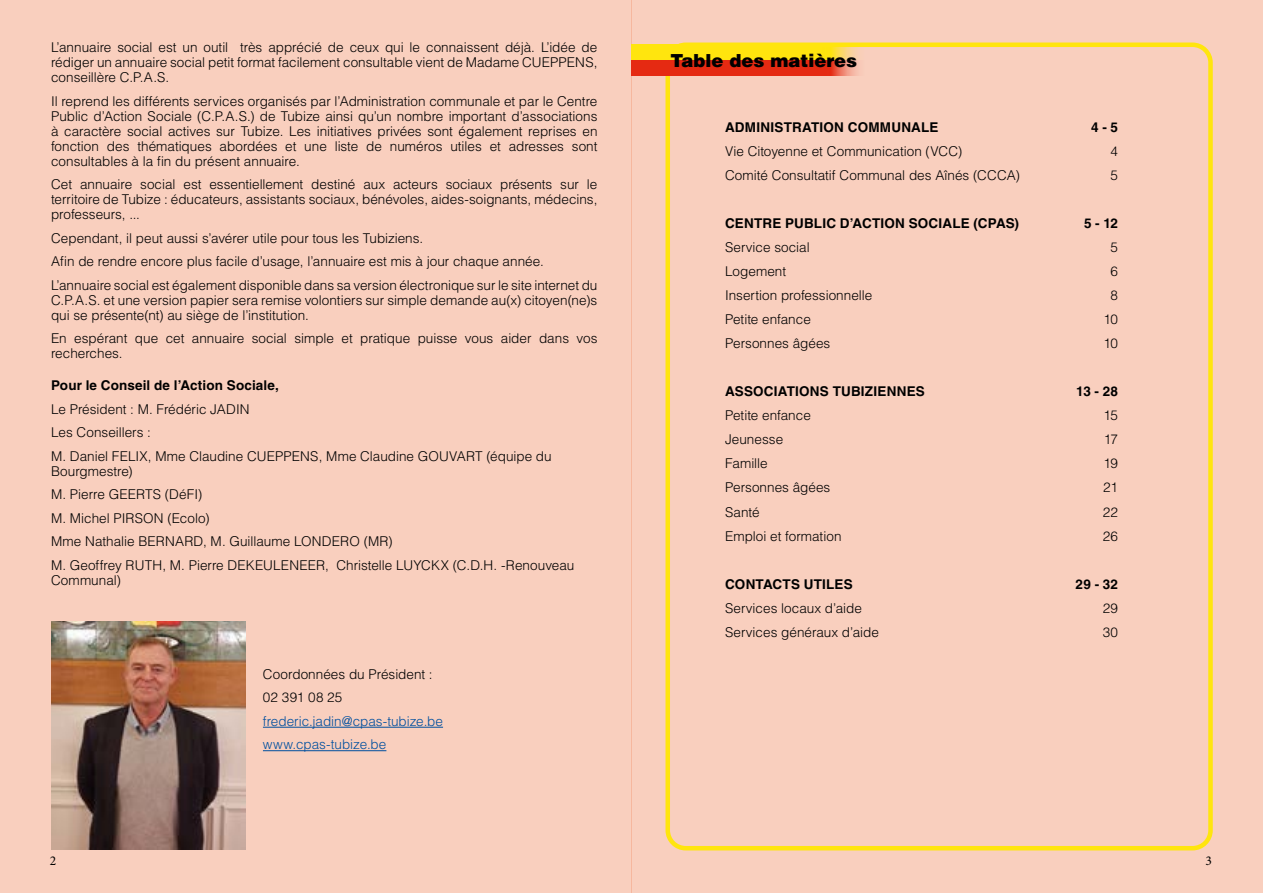
<style>
.page{position:relative;width:1263px;height:893px;background:#fff}
.page>*{position:absolute;margin:0;border:0;box-sizing:border-box;transform-origin:0 0}
.t1{font:900 18px "Helvetica LT Std";color:#000}
.t2{font:300 13.5px/15px "Helvetica LT Std";color:#000}
.t3{font:700 13.5px "Helvetica LT Std";letter-spacing:.015em;color:#000}
.t4{font:300 13.5px/23.5px "Helvetica LT Std";color:#004f9f}
.t5{font:13.5px "Minion Pro";color:#000}
</style>
<div class="page">
<div style="left:631px;top:0;width:632px;height:893px;background:#f9cfbe"></div>
<div style="left:0;top:0;width:631px;height:893px;background:#f9cfbe"></div>
<hr style="left:263px;top:727px;width:180px;height:1px;background:#004f9f">
<hr style="left:263px;top:750px;width:123px;height:1px;background:#004f9f">
<div style="left:665px;top:43px;width:548px;height:807px;border:4px solid #ffe50e;border-radius:18px"></div>
<svg style="left:631px;top:44px;width:234px;height:31px;background:#f3911e"></svg>
<img style="left:51px;top:621px;width:195px;height:228px">
<p class="t2" style="left:51px;top:40px;width:548px;text-align:justify">L’annuaire social est un outil très apprécié de ceux qui le connaissent déjà. L’idée de rédiger un annuaire social petit format facilement consultable vient de Madame CUEPPENS, conseillère C.P.A.S.</p>
<p class="t2" style="left:51px;top:93px;width:548px;text-align:justify">Il reprend les différents services organisés par l’Administration communale et par le Centre Public d’Action Sociale (C.P.A.S.) de Tubize ainsi qu’un nombre important d’associations à caractère social actives sur Tubize. Les initiatives privées sont également reprises en fonction des thématiques abordées et une liste de numéros utiles et adresses sont consultables à la fin du présent annuaire.</p>
<p class="t2" style="left:51px;top:177px;width:548px;text-align:justify">Cet annuaire social est essentiellement destiné aux acteurs sociaux présents sur le territoire de Tubize : éducateurs, assistants sociaux, bénévoles, aides-soignants, médecins, professeurs, ...</p>
<p class="t2" style="left:51px;top:226px;width:548px;line-height:23.5px">Cependant, il peut aussi s’avérer utile pour tous les Tubiziens.<br>Afin de rendre encore plus facile d’usage, l’annuaire est mis à jour chaque année.<br>L’annuaire social est également disponible dans sa version électronique sur le site internet du</p>
<p class="t2" style="left:51px;top:292px;width:548px">C.P.A.S. et une version papier sera remise volontiers sur simple demande au(x) citoyen(ne)s qui se présente(nt) au siège de l’institution.</p>
<p class="t2" style="left:51px;top:331px;width:548px">En espérant que cet annuaire social simple et pratique puisse vous aider dans vos recherches.</p>
<p class="t3" style="left:51px;top:377px;width:229px">Pour le Conseil de l’Action Sociale,</p>
<p class="t2" style="left:51px;top:397px;width:502px;line-height:23.5px">Le Président : M. Frédéric JADIN<br>Les Conseillers :<br>M. Daniel FELIX, Mme Claudine CUEPPENS, Mme Claudine GOUVART (équipe du</p>
<p class="t2" style="left:51px;top:459px;width:525px;line-height:23.5px">Bourgmestre)<br>M. Pierre GEERTS (DéFI)<br>M. Michel PIRSON (Ecolo)<br>Mme Nathalie BERNARD, M. Guillaume LONDERO (MR)<br>M. Geoffrey RUTH, M. Pierre DEKEULENEER, Christelle LUYCKX (C.D.H. -Renouveau</p>
<p class="t2" style="left:51px;top:572px;width:72px">Communal)</p>
<p class="t2" style="left:263px;top:662px;width:171px;line-height:23.5px">Coordonnées du Président :<br>02 391 08 25</p>
<p class="t4" style="left:263px;top:709px;width:182px">frederic.jadin@cpas-tubize.be www.cpas-tubize.be</p>
<h1 class="t1" style="left:670px;top:49px;width:188px">Table des matières</h1>
<p class="t3" style="left:725px;top:119px;width:215px">ADMINISTRATION COMMUNALE</p>
<p class="t3" style="left:1091px;top:119px;width:29px">4 - 5</p>
<p class="t2" style="left:725px;top:144px;width:239px">Vie Citoyenne et Communication (VCC)</p>
<p class="t2" style="left:1110px;top:144px;width:9px">4</p>
<p class="t2" style="left:725px;top:168px;width:296px">Comité Consultatif Communal des Aînés (CCCA)</p>
<p class="t2" style="left:1110px;top:168px;width:9px">5</p>
<p class="t3" style="left:725px;top:215px;width:296px">CENTRE PUBLIC D’ACTION SOCIALE (CPAS)</p>
<p class="t3" style="left:1084px;top:215px;width:36px">5 - 12</p>
<p class="t2" style="left:725px;top:240px;width:86px">Service social</p>
<p class="t2" style="left:1110px;top:240px;width:9px">5</p>
<p class="t2" style="left:725px;top:264px;width:63px">Logement</p>
<p class="t2" style="left:1110px;top:264px;width:9px">6</p>
<p class="t2" style="left:725px;top:288px;width:149px">Insertion professionnelle</p>
<p class="t2" style="left:1110px;top:288px;width:9px">8</p>
<p class="t2" style="left:725px;top:312px;width:87px">Petite enfance</p>
<p class="t2" style="left:1103px;top:312px;width:16px">10</p>
<p class="t2" style="left:725px;top:336px;width:107px">Personnes âgées</p>
<p class="t2" style="left:1103px;top:336px;width:16px">10</p>
<p class="t3" style="left:725px;top:383px;width:201px">ASSOCIATIONS TUBIZIENNES</p>
<p class="t3" style="left:1076px;top:383px;width:43px">13 - 28</p>
<p class="t2" style="left:725px;top:408px;width:87px">Petite enfance</p>
<p class="t2" style="left:1103px;top:408px;width:16px">15</p>
<p class="t2" style="left:725px;top:432px;width:60px">Jeunesse</p>
<p class="t2" style="left:1104px;top:432px;width:16px">17</p>
<p class="t2" style="left:725px;top:456px;width:44px">Famille</p>
<p class="t2" style="left:1103px;top:456px;width:16px">19</p>
<p class="t2" style="left:725px;top:480px;width:107px">Personnes âgées</p>
<p class="t2" style="left:1103px;top:480px;width:16px">21</p>
<p class="t2" style="left:725px;top:504px;width:36px">Santé</p>
<p class="t2" style="left:1103px;top:504px;width:17px">22</p>
<p class="t2" style="left:725px;top:528px;width:118px">Emploi et formation</p>
<p class="t2" style="left:1103px;top:528px;width:17px">26</p>
<p class="t3" style="left:725px;top:575px;width:129px">CONTACTS UTILES</p>
<p class="t3" style="left:1075px;top:575px;width:44px">29 - 32</p>
<p class="t2" style="left:725px;top:600px;width:138px">Services locaux d’aide</p>
<p class="t2" style="left:1103px;top:600px;width:17px">29</p>
<p class="t2" style="left:725px;top:624px;width:155px">Services généraux d’aide</p>
<p class="t2" style="left:1103px;top:624px;width:17px">30</p>
<p class="t5" style="left:50px;top:851px;width:8px">2</p>
<p class="t5" style="left:1205px;top:851px;width:8px">3</p>
</div>
